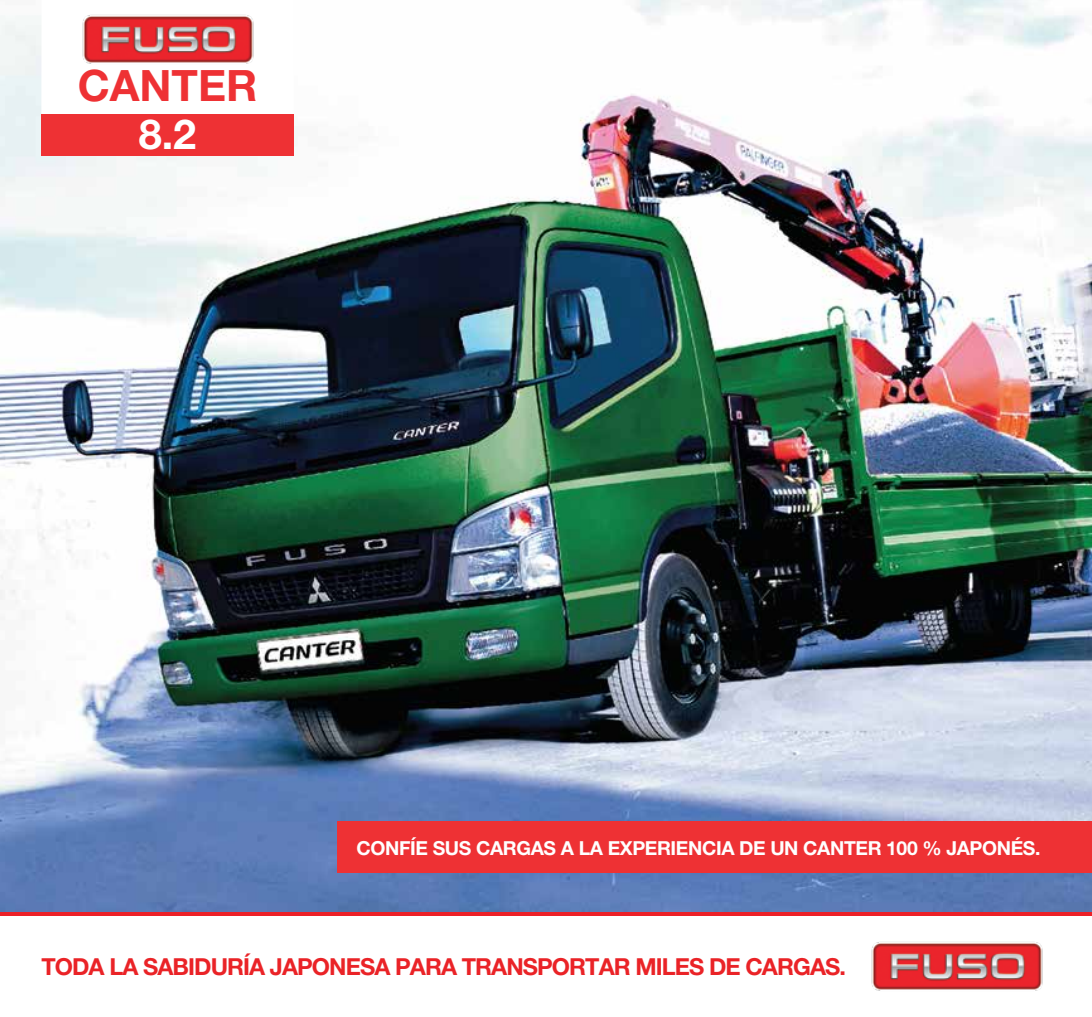
<style>
.page{position:relative;width:1092px;height:1017px;background:#fff}
.page>*{position:absolute;margin:0;border:0;box-sizing:border-box;transform-origin:0 0}
.t1{font:700 43.23px "Helvetica Neue LT Std";color:#ee3134}
.t2{font:700 41.48px "Helvetica Neue LT Std";color:#fff}
.t3{font:700 23.45px "Helvetica Neue LT Std";letter-spacing:-.04em;color:#ea2327}
.t4{font:700 19.25px "Helvetica Neue LT Std";letter-spacing:-.02em;color:#fff}
</style>
<div class="page">
<img style="left:0;top:0;width:1091px;height:912px">
<hr style="left:0;top:912px;width:1091px;height:4px;background:#ec2027">
<div style="left:338px;top:822px;width:753px;height:51px;background:#ee3134"></div>
<div style="left:41px;top:0;width:253px;height:115px;background:#fff"></div>
<div style="left:41px;top:115px;width:253px;height:41px;background:#ee3134"></div>
<img style="left:82px;top:14px;width:172px;height:50px">
<img style="left:871px;top:941px;width:172px;height:50px">
<h1 class="t1" style="left:78px;top:59px;width:181px">CANTER</h1>
<h2 class="t2" style="left:139px;top:109px;width:59px">8.2</h2>
<p class="t4" style="left:356px;top:836px;width:685px">CONFÍE SUS CARGAS A LA EXPERIENCIA DE UN CANTER 100 % JAPONÉS.</p>
<p class="t3" style="left:41px;top:952px;width:806px">TODA LA SABIDURÍA JAPONESA PARA TRANSPORTAR MILES DE CARGAS.</p>
</div>
